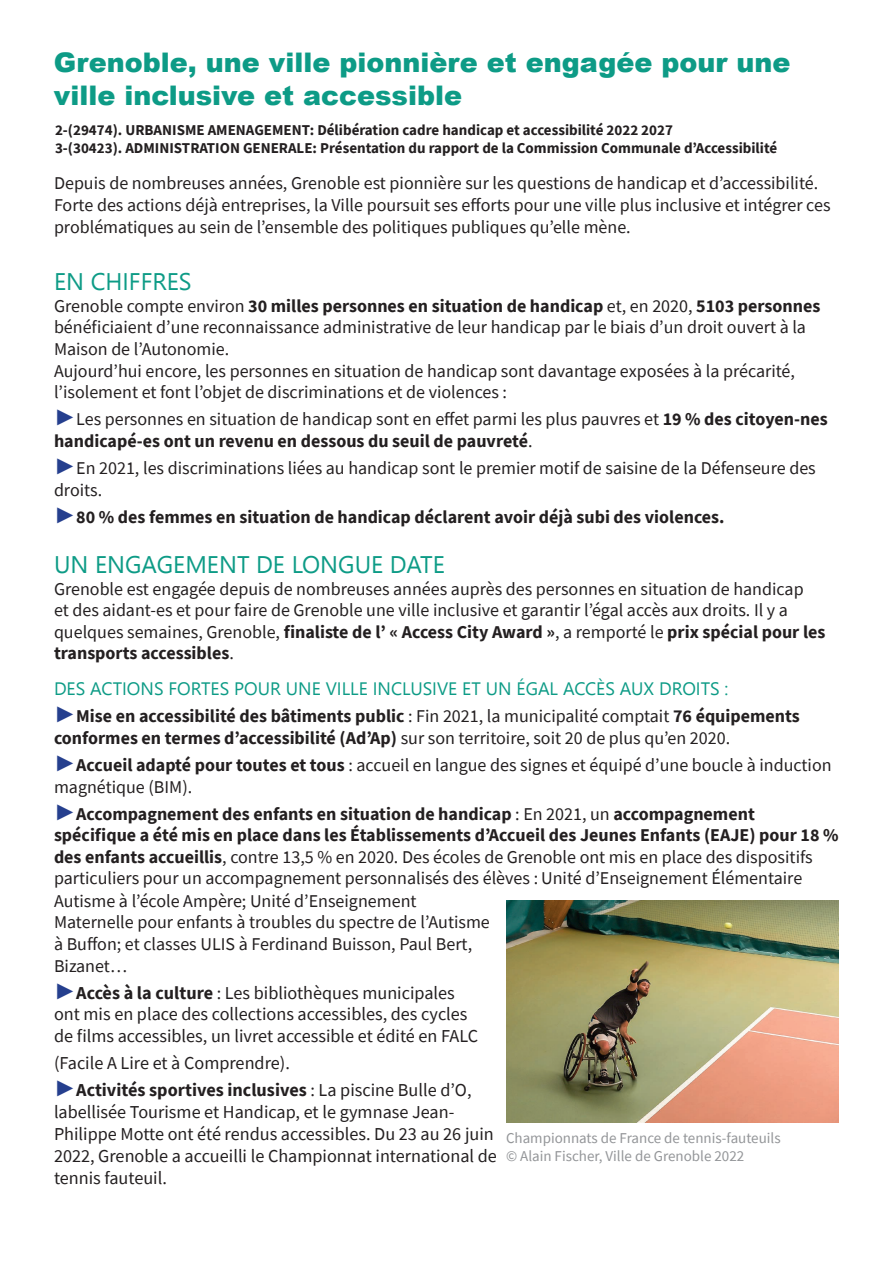
<style>
.page{position:relative;width:893px;height:1263px;background:#fff}
.page>*{position:absolute;margin:0;border:0;box-sizing:border-box;transform-origin:0 0}
.t1{font:900 27px/32.4px "Arial";color:#0d9b86}
.t2{font:18.15px/21.8px "Source Sans Pro";color:#231f20}
.t3{font:18px/21.6px "Source Sans Pro";color:#231f20}
.t4{font:700 18px/21.6px "Source Sans Pro";color:#231f20}
.t5{font:700 15px/18px "Source Sans Pro";color:#231f20}
.t6{font:15px/18px "Source Sans Pro";color:#939598}
.s1{font-weight:700}
.s2{font-family:"Arial";font-weight:900;font-size:22.5px;color:#253f8e}
.s3{font-weight:400}
</style>
<div class="page">
<img style="left:506px;top:901px;width:333px;height:222px">
<h1 class="t1" style="left:54px;top:46px;width:738px">Grenoble, une ville pionnière et engagée pour une ville inclusive et accessible</h1>
<p class="t5" style="left:55px;top:121px;width:724px">2-(29474). URBANISME AMENAGEMENT: Délibération cadre handicap et accessibilité 2022 2027<br>3-(30423). ADMINISTRATION GENERALE: Présentation du rapport de la Commission Communale d’Accessibilité</p>
<p class="t3" style="left:54px;top:173px;width:778px">Depuis de nombreuses années, Grenoble est pionnière sur les questions de handicap et d’accessibilité.<br>Forte des actions déjà entreprises, la Ville poursuit ses efforts pour une ville plus inclusive et intégrer ces problématiques au sein de l’ensemble des politiques publiques qu’elle mène.</p>
<p class="t3" style="left:54px;top:295px;width:768px">Grenoble compte environ <span class="s1">30 milles personnes en situation de handicap</span> et, en 2020, <span class="s1">5103 personnes </span>bénéficiaient d’une reconnaissance administrative de leur handicap par le biais d’un droit ouvert à la Maison de l’Autonomie.<br>Aujourd’hui encore, les personnes en situation de handicap sont davantage exposées à la précarité, l’isolement et font l’objet de discriminations et de violences :</p>
<p class="t3" style="left:54px;top:408px;width:775px"><span class="s2">►</span>Les personnes en situation de handicap sont en effet parmi les plus pauvres et <span class="s1">19 % des citoyen-nes handicapé-es ont un revenu en dessous du seuil de pauvreté</span>.</p>
<p class="t3" style="left:54px;top:457px;width:763px"><span class="s2">►</span>En 2021, les discriminations liées au handicap sont le premier motif de saisine de la Défenseure des droits.</p>
<p class="t4" style="left:54px;top:505px;width:672px"><span class="s2">►</span>80 % des femmes en situation de handicap déclarent avoir déjà subi des violences.</p>
<p class="t3" style="left:54px;top:578px;width:773px">Grenoble est engagée depuis de nombreuses années auprès des personnes en situation de handicap<br>et des aidant-es et pour faire de Grenoble une ville inclusive et garantir l’égal accès aux droits. Il y a quelques semaines, Grenoble, <span class="s1">finaliste de l’ « Access City Award »</span>, a remporté le <span class="s1">prix spécial pour les transports accessibles</span>.</p>
<p class="t4" style="left:54px;top:705px;width:747px"><span class="s2">►</span>Mise en accessibilité des bâtiments public <span class="s3">: Fin 2021, la municipalité comptait</span> 76 équipements conformes en termes d’accessibilité (Ad’Ap) <span class="s3">sur son territoire, soit 20 de plus qu’en 2020.</span></p>
<p class="t3" style="left:54px;top:754px;width:779px"><span class="s2">►</span><span class="s1">Accueil adapté pour toutes et tous</span> : accueil en langue des signes et équipé d’une boucle à induction magnétique (BIM).</p>
<p class="t3" style="left:54px;top:802px;width:786px"><span class="s2">►</span><span class="s1">Accompagnement des enfants en situation de handicap</span> : En 2021, un <span class="s1">accompagnement spécifique a été mis en place dans les Établissements d’Accueil des Jeunes Enfants (EAJE) pour 18 % des enfants accueillis</span>, contre 13,5 % en 2020. Des écoles de Grenoble ont mis en place des dispositifs particuliers pour un accompagnement personnalisés des élèves : Unité d’Enseignement Élémentaire Autisme à l’école Ampère; Unité d’Enseignement<br>Maternelle pour enfants à troubles du spectre de l’Autisme<br>à Buffon; et classes ULIS à Ferdinand Buisson, Paul Bert,<br>Bizanet…</p>
<p class="t2" style="left:54px;top:981px;width:426px"><span class="s2">►</span><span class="s1">Accès à la culture</span> : Les bibliothèques municipales ont mis en place des collections accessibles, des cycles de films accessibles, un livret accessible et édité en FALC</p>
<p class="t2" style="left:54px;top:1050px;width:419px;line-height:27px">(Facile A Lire et à Comprendre).<br><span class="s2">►</span><span class="s1">Activités sportives inclusives</span> : La piscine Bulle d’O,</p>
<p class="t2" style="left:54px;top:1101px;width:444px">labellisée Tourisme et Handicap, et le gymnase Jean-Philippe Motte ont été rendus accessibles. Du 23 au 26 juin 2022, Grenoble a accueilli le Championnat international de tennis fauteuil.</p>
<p class="t6" style="left:506px;top:1129px;width:276px">Championnats de France de tennis-fauteuils © Alain Fischer, Ville de Grenoble 2022</p>
</div>
